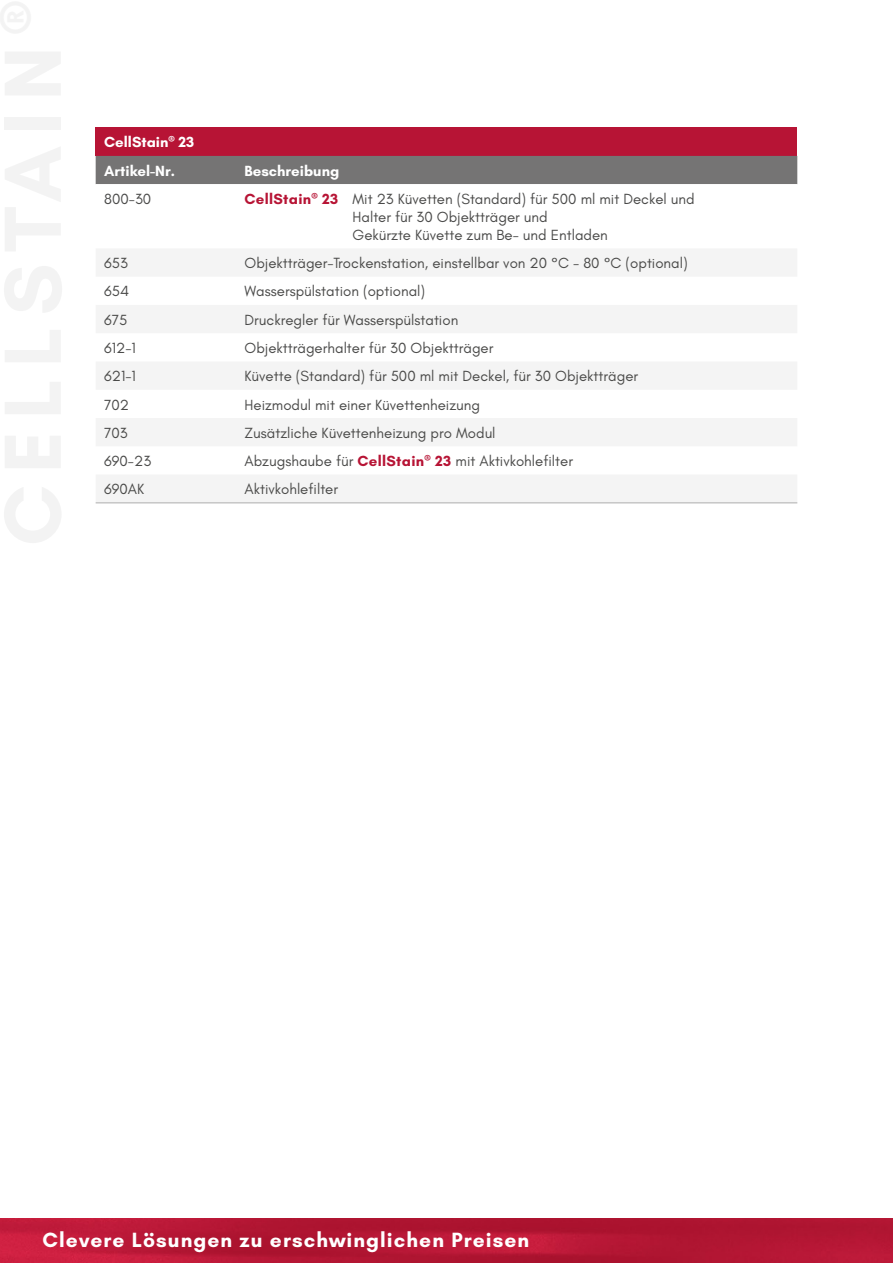
<style>
.page{position:relative;width:893px;height:1263px;background:#fff}
.page>*{position:absolute;margin:0;border:0;box-sizing:border-box;transform-origin:0 0}
.t1{font:700 21px "Glacial Indifference";letter-spacing:.05em;color:#fff}
.t2{font:15px/18px "Glacial Indifference";color:#4a4a49}
.t3{font:700 15px/28.3px "Glacial Indifference";color:#fff}
.s1{font-weight:700;color:#b71435}
</style>
<div class="page">
<img style="left:0;top:1218px;width:893px;height:45px">
<div style="left:96px;top:128px;width:701px;height:28px;background:#b71435"></div>
<div style="left:96px;top:156px;width:701px;height:28px;background:#757474"></div>
<svg style="left:96px;top:249px;width:701px;height:253px;fill:#f4f4f4"></svg>
<hr style="left:96px;top:502px;width:140px;height:1px;background:#c6c6c6">
<hr style="left:236px;top:502px;width:561px;height:1px;background:#c6c6c6">
<p class="t3" style="left:104px;top:128px;width:92px">CellStain<sup>®</sup> 23<br>Artikel-Nr.</p>
<p class="t3" style="left:244px;top:156px;width:96px">Beschreibung</p>
<p class="t2" style="left:104px;top:190px;width:49px">800-30</p>
<p class="t2" style="left:352px;top:190px;width:344px;text-indent:-108px"><span class="s1">CellStain</span><sup>®</sup> <span class="s1">23</span> Mit 23 Küvetten (Standard) für 500 ml mit Deckel und<br>Halter für 30 Objektträger und<br>Gekürzte Küvette zum Be- und Entladen</p>
<p class="t2" style="left:104px;top:254px;width:25px">653</p>
<p class="t2" style="left:244px;top:254px;width:445px">Objektträger-Trockenstation, einstellbar von 20 °C - 80 °C (optional)</p>
<p class="t2" style="left:104px;top:283px;width:27px">654</p>
<p class="t2" style="left:244px;top:283px;width:182px">Wasserspülstation (optional)</p>
<p class="t2" style="left:104px;top:311px;width:25px">675</p>
<p class="t2" style="left:244px;top:311px;width:215px">Druckregler für Wasserspülstation</p>
<p class="t2" style="left:104px;top:339px;width:33px">612-1</p>
<p class="t2" style="left:244px;top:339px;width:250px">Objektträgerhalter für 30 Objektträger</p>
<p class="t2" style="left:104px;top:367px;width:33px">621-1</p>
<p class="t2" style="left:244px;top:367px;width:395px">Küvette (Standard) für 500 ml mit Deckel, für 30 Objektträger</p>
<p class="t2" style="left:104px;top:396px;width:27px">702</p>
<p class="t2" style="left:244px;top:396px;width:237px">Heizmodul mit einer Küvettenheizung</p>
<p class="t2" style="left:104px;top:424px;width:25px">703</p>
<p class="t2" style="left:244px;top:424px;width:253px">Zusätzliche Küvettenheizung pro Modul</p>
<p class="t2" style="left:104px;top:452px;width:48px">690-23</p>
<p class="t2" style="left:244px;top:452px;width:330px">Abzugshaube für <span class="s1">CellStain</span><sup>®</sup> <span class="s1">23</span> mit Aktivkohlefilter</p>
<p class="t2" style="left:104px;top:480px;width:42px">690AK</p>
<p class="t2" style="left:244px;top:480px;width:95px">Aktivkohlefilter</p>
<h1 class="t1" style="left:43px;top:1227px;width:488px">Clevere Lösungen zu erschwinglichen Preisen</h1>
</div>
